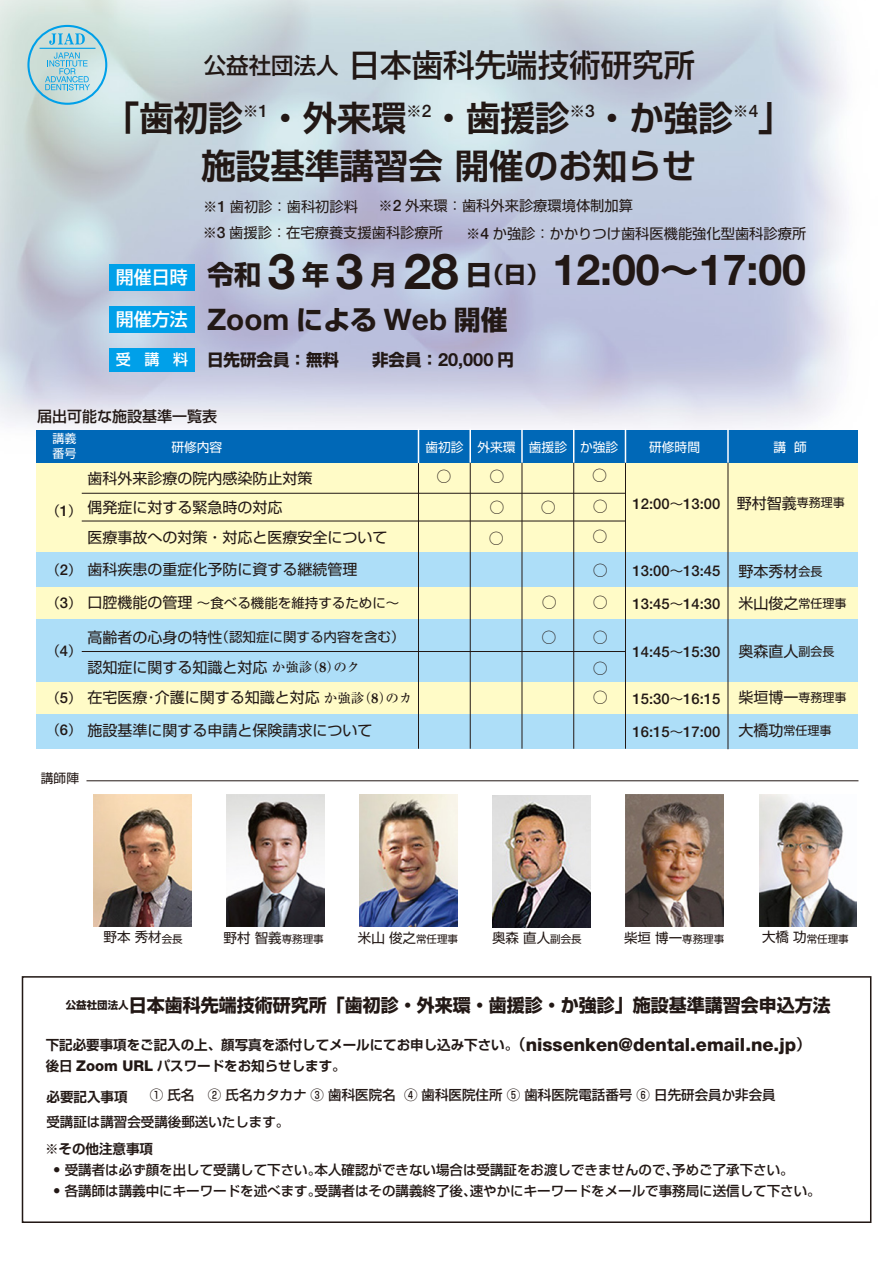
<style>
.page{position:relative;width:894px;height:1265px;background:#fff}
.page>*{position:absolute;margin:0;border:0;box-sizing:border-box;transform-origin:0 0}
.t1{font:700 42.9px "Helvetica Neue";color:#221815}
.t2{font:700 34.5px/48px "Shin Go Pro De";color:#221815;text-align:center}
.t3{font:500 31.5px "Shin Go Pro";color:#221815}
.t4{font:700 29.7px "Helvetica Neue";color:#221815}
.t5{font:700 27px "Shin Go Pro";color:#221815}
.t6{font:700 18.15px "Helvetica Neue";color:#221815}
.t7{font:700 18px "Shin Go Pro";color:#221815}
.t8{font:500 18px "Shin Go Pro";color:#fff}
.t9{font:700 16.5px "Shin Go Pro";color:#221815}
.t10{font:15px/31px "Shin Go Pro";color:#221815}
.t11{font:500 15px "Shin Go Pro";color:#221815}
.t12{font:14.85px/29.4px "Shin Go Pro";color:#221815}
.t13{font:500 14.85px/32.5px "Helvetica Neue";color:#221815}
.t14{font:14.25px/26.5px "Shin Go Pro";color:#221815}
.t15{font:500 13.5px "Shin Go Pro";color:#221815}
.t16{font:700 13.5px/21px "Shin Go Pro De";color:#221815}
.t17{font:13.5px "Shin Go Pro";color:#221815}
.t18{font:13.35px "Shin Go Pro";color:#221815}
.t19{font:12.75px "Shin Go Pro";color:#fff}
.t20{font:12.75px "Shin Go Pro";color:#221815}
.t21{font:12px "Shin Go Pro";color:#221815}
.t22{font:12px/15px "Shin Go Pro";color:#fff}
.t23{font:10.5px "Shin Go Pro";color:#221815}
.s1{font-size:22.5px}
.s2{font-family:"Helvetica Neue";font-weight:500;font-size:15.75px}
.s3{font-weight:500;font-size:18px;color:#fff}
.s4{font-family:"Helvetica Neue";font-size:49.5px}
.s5{font-family:"Shin Go Pro";font-size:27px}
.s6{font-weight:500;font-size:15px;color:#fff}
.s7{font-family:"Shin Go Pro";font-size:16.5px}
.s8{font-family:"Shin Go Pro";font-size:39px}
.s9{font-size:13.5px}
.s10{font-family:"Helvetica Neue";font-weight:500}
.s11{font-family:"Helvetica Neue";font-weight:500;font-size:14.85px}
.s12{font-size:14.85px}
.s13{font-family:"Ryumin Pro";font-weight:500;font-size:13.35px}
.s14{font-family:"Palatino";font-weight:700;font-size:14.7px}
.s15{font-size:12px}
.s16{font-family:"Shin Go Pro";font-weight:400;font-size:13.5px}
.s17{font-size:15px}
.s18{font-size:10.5px}
.s19{font-family:"Helvetica Neue";font-weight:800;font-size:18.15px}
.s20{font-family:"Helvetica Neue";font-weight:800;font-size:14.85px}
.s21{font-family:"Helvetica Neue";font-weight:700;font-size:14.85px}
</style>
<div class="page">
<img style="left:0;top:0;width:858px;height:541px">
<div style="left:36px;top:430px;width:821px;height:33px;background:#0068b7"></div>
<div style="left:36px;top:463px;width:821px;height:89px;background:#fffbc7"></div>
<div style="left:36px;top:587px;width:821px;height:32px;background:#fffbc7"></div>
<div style="left:36px;top:682px;width:821px;height:32px;background:#fffbc7"></div>
<div style="left:36px;top:552px;width:821px;height:35px;background:#addef8"></div>
<div style="left:36px;top:714px;width:821px;height:34px;background:#addef8"></div>
<div style="left:36px;top:619px;width:821px;height:63px;background:#addef8"></div>
<div style="left:110px;top:306px;width:85px;height:26px;background:#00a0e9"></div>
<div style="left:110px;top:348px;width:85px;height:23px;background:#00a0e9"></div>
<div style="left:110px;top:264px;width:85px;height:26px;background:#00a0e9"></div>
<hr style="left:470px;top:463px;width:1px;height:285px;background:#221815">
<hr style="left:470px;top:429px;width:1px;height:34px;background:#fff">
<hr style="left:418px;top:463px;width:1px;height:285px;background:#221815">
<hr style="left:418px;top:429px;width:1px;height:34px;background:#fff">
<hr style="left:522px;top:463px;width:1px;height:285px;background:#221815">
<hr style="left:521px;top:429px;width:2px;height:34px;background:#fff">
<hr style="left:573px;top:463px;width:1px;height:285px;background:#221815">
<hr style="left:573px;top:429px;width:1px;height:34px;background:#fff">
<hr style="left:625px;top:463px;width:1px;height:285px;background:#221815">
<hr style="left:625px;top:429px;width:1px;height:34px;background:#fff">
<hr style="left:728px;top:463px;width:1px;height:286px;background:#221815">
<hr style="left:727px;top:429px;width:2px;height:34px;background:#fff">
<hr style="left:82px;top:493px;width:544px;height:1px;background:#221815">
<hr style="left:82px;top:521px;width:544px;height:1px;background:#221815">
<hr style="left:82px;top:651px;width:544px;height:1px;background:#221815">
<hr style="left:86px;top:780px;width:772px;height:1px;background:#221815">
<div style="left:27px;top:25px;width:80px;height:80px;border:2px solid #00a0e9;border-radius:50%"></div>
<svg style="left:49px;top:33px;width:36px;height:12px"></svg>
<hr style="left:40px;top:48px;width:56px;height:1px;background:#00a0e9">
<svg style="left:45px;top:52px;width:45px;height:38px;background:#a0d1dc"></svg>
<img style="left:93px;top:794px;width:98px;height:132px">
<img style="left:226px;top:794px;width:98px;height:132px">
<img style="left:360px;top:794px;width:97px;height:132px">
<img style="left:626px;top:794px;width:98px;height:132px">
<img style="left:759px;top:794px;width:98px;height:132px">
<img style="left:493px;top:796px;width:97px;height:131px">
<div style="left:22px;top:976px;width:850px;height:247px;border:2px solid #221815"></div>
<h3 class="t3" style="left:204px;top:40px;width:493px"><span class="s1">公益社団法人</span>日本歯科先端技術研究所</h3>
<h2 class="t2" style="left:105px;top:89px;width:689px">「歯初診<sup>※</sup><sup>1</sup>・外来環<sup>※</sup><sup>2</sup>・歯援診<sup>※</sup><sup>3</sup>・か強診<sup>※</sup><sup>4</sup>」施設基準講習会開催のお知らせ</h2>
<p class="t14" style="left:203px;top:191px;width:432px">※<span class="s2">1</span> 歯初診：歯科初診料　※<span class="s2">2</span> 外来環：歯科外来診療環境体制加算※<span class="s2">3</span> 歯援診：在宅療養支援歯科診療所</p>
<p class="t14" style="left:466px;top:218px;width:342px">※<span class="s2">4</span> か強診：かかりつけ歯科医機能強化型歯科診療所</p>
<h3 class="t5" style="left:116px;top:253px;width:435px"><span class="s3">開催日時</span> 令和 <span class="s4">3</span> 年 <span class="s4">3</span> 月 <span class="s4">28</span> 日<span class="s1">（日）</span></h3>
<h3 class="t4" style="left:207px;top:300px;width:302px">Zoom <span class="s5">による</span> Web <span class="s5">開催</span></h3>
<p class="t9" style="left:116px;top:346px;width:225px"><span class="s6">受 講 料</span> 日先研会員：無料</p>
<h3 class="t6" style="left:372px;top:348px;width:144px"><span class="s7">非会員：</span>20,000 <span class="s7">円</span></h3>
<h3 class="t8" style="left:116px;top:304px;width:73px">開催方法</h3>
<p class="t11" style="left:37px;top:404px;width:182px">届出可能な施設基準一覧表</p>
<h1 class="t1" style="left:553px;top:243px;width:255px">12:00<span class="s8">～</span>17:00</h1>
<p class="t22" style="left:52px;top:429px;width:25px">講義番号</p>
<p class="t19" style="left:171px;top:436px;width:52px">研修内容</p>
<p class="t12" style="left:87px;top:461px;width:301px">歯科外来診療の院内感染防止対策<br>偶発症に対する緊急時の対応<br>医療事故への対策・対応と医療安全について</p>
<p class="t12" style="left:46px;top:553px;width:312px"><span class="s9">（</span><span class="s10">2</span><span class="s9">）</span>歯科疾患の重症化予防に資する継続管理</p>
<p class="t17" style="left:46px;top:499px;width:37px">（<span class="s11">1</span>）</p>
<p class="t18" style="left:46px;top:592px;width:354px"><span class="s9">（</span><span class="s11">3</span><span class="s9">）</span><span class="s12">口腔機能の管理</span>～食べる機能を維持するために～</p>
<p class="t17" style="left:46px;top:640px;width:37px">（<span class="s11">4</span>）</p>
<p class="t18" style="left:87px;top:626px;width:319px"><span class="s12">高齢者の心身の特性</span>（認知症に関する内容を含む）</p>
<p class="t12" style="left:46px;top:650px;width:367px;line-height:30.5px;text-indent:41px">認知症に関する知識と対応<span class="s13">か強診（</span><span class="s14">8</span><span class="s13">）のク<br></span><span class="s9">（</span><span class="s10">5</span><span class="s9">）</span>在宅医療･介護に関する知識と対応<span class="s13">か強診（</span><span class="s14">8</span><span class="s13">）のカ</span></p>
<p class="t12" style="left:46px;top:714px;width:327px"><span class="s9">（</span><span class="s10">6</span><span class="s9">）</span>施設基準に関する申請と保険請求について</p>
<p class="t20" style="left:41px;top:768px;width:40px">講師陣</p>
<p class="t19" style="left:477px;top:436px;width:143px">外来環 歯援診 か強診</p>
<p class="t19" style="left:649px;top:436px;width:52px">研修時間</p>
<p class="t19" style="left:774px;top:436px;width:35px">講 師</p>
<p class="t19" style="left:425px;top:436px;width:40px">歯初診</p>
<p class="t10" style="left:436px;top:458px;width:16px">○</p>
<p class="t10" style="left:489px;top:458px;width:16px">○ ○</p>
<p class="t10" style="left:592px;top:458px;width:16px">○</p>
<p class="t10" style="left:737px;top:485px;width:109px">野村智義<span class="s15">専務理事</span></p>
<p class="t13" style="left:633px;top:487px;width:89px">12:00<span class="s16">～</span>13:00</p>
<p class="t10" style="left:593px;top:489px;width:16px">○</p>
<p class="t10" style="left:541px;top:489px;width:16px">○</p>
<p class="t10" style="left:489px;top:520px;width:16px">○</p>
<p class="t10" style="left:592px;top:519px;width:16px">○</p>
<p class="t10" style="left:593px;top:552px;width:16px;line-height:31.8px">○ ○</p>
<p class="t10" style="left:593px;top:620px;width:16px">○ ○</p>
<p class="t10" style="left:593px;top:679px;width:16px">○</p>
<p class="t10" style="left:542px;top:585px;width:16px">○</p>
<p class="t10" style="left:541px;top:619px;width:16px">○</p>
<p class="t13" style="left:633px;top:554px;width:89px">13:00<span class="s16">～</span>13:45<br>13:45<span class="s16">～</span>14:30</p>
<p class="t13" style="left:633px;top:635px;width:89px">14:45<span class="s16">～</span>15:30</p>
<p class="t13" style="left:633px;top:682px;width:89px">15:30<span class="s16">～</span>16:15</p>
<p class="t13" style="left:633px;top:715px;width:89px">16:15<span class="s16">～</span>17:00</p>
<p class="t10" style="left:738px;top:553px;width:85px">野本秀材<span class="s15">会長</span></p>
<p class="t10" style="left:738px;top:586px;width:109px">米山俊之<span class="s15">常任理事</span></p>
<p class="t10" style="left:738px;top:634px;width:97px">奥森直人<span class="s15">副会長</span></p>
<p class="t10" style="left:738px;top:679px;width:109px">柴垣博一<span class="s15">専務理事</span></p>
<p class="t21" style="left:738px;top:720px;width:94px"><span class="s17">大橋功</span>常任理事</p>
<p class="t17" style="left:104px;top:926px;width:81px">野本秀材<span class="s18">会長</span></p>
<p class="t17" style="left:224px;top:927px;width:102px">野村智義<span class="s18">専務理事</span></p>
<p class="t17" style="left:358px;top:927px;width:102px">米山俊之<span class="s18">常任理事</span></p>
<p class="t17" style="left:492px;top:927px;width:91px">奥森直人<span class="s18">副会長</span></p>
<p class="t17" style="left:624px;top:927px;width:102px">柴垣博一<span class="s18">専務理事</span></p>
<p class="t23" style="left:762px;top:930px;width:88px"><span class="s9">大橋功</span>常任理事</p>
<h3 class="t7" style="left:66px;top:991px;width:766px"><sup>公益社団法人</sup>日本歯科先端技術研究所「歯初診・外来環・歯援診・か強診」施設基準講習会申込方法</h3>
<p class="t16" style="left:46px;top:1032px;width:767px">下記必要事項をご記入の上、顔写真を添付してメールにてお申し込み下さい。<span class="s17">（</span><span class="s19">nissenken@dental.email.ne.jp</span><span class="s17">）</span>後日 <span class="s20">Zoom URL</span> パスワードをお知らせします。</p>
<p class="t16" style="left:47px;top:1084px;width:82px">必要記入事項</p>
<p class="t16" style="left:45px;top:1136px;width:109px">※その他注意事項</p>
<p class="t15" style="left:150px;top:1084px;width:627px">① 氏名　② 氏名カタカナ ③ 歯科医院名 ④ 歯科医院住所 ⑤ 歯科医院電話番号 ⑥ 日先研会員か非会員</p>
<p class="t15" style="left:46px;top:1110px;width:244px">受講証は講習会受講後郵送いたします。</p>
<p class="t15" style="left:53px;top:1158px;width:742px"><span class="s21">•</span> 受講者は必ず顔を出して受講して下さい。本人確認ができない場合は受講証をお渡しできませんので、予めご了承下さい。</p>
<p class="t15" style="left:53px;top:1179px;width:769px"><span class="s21">•</span> 各講師は講義中にキーワードを述べます。受講者はその講義終了後、速やかにキーワードをメールで事務局に送信して下さい。</p>
</div>
